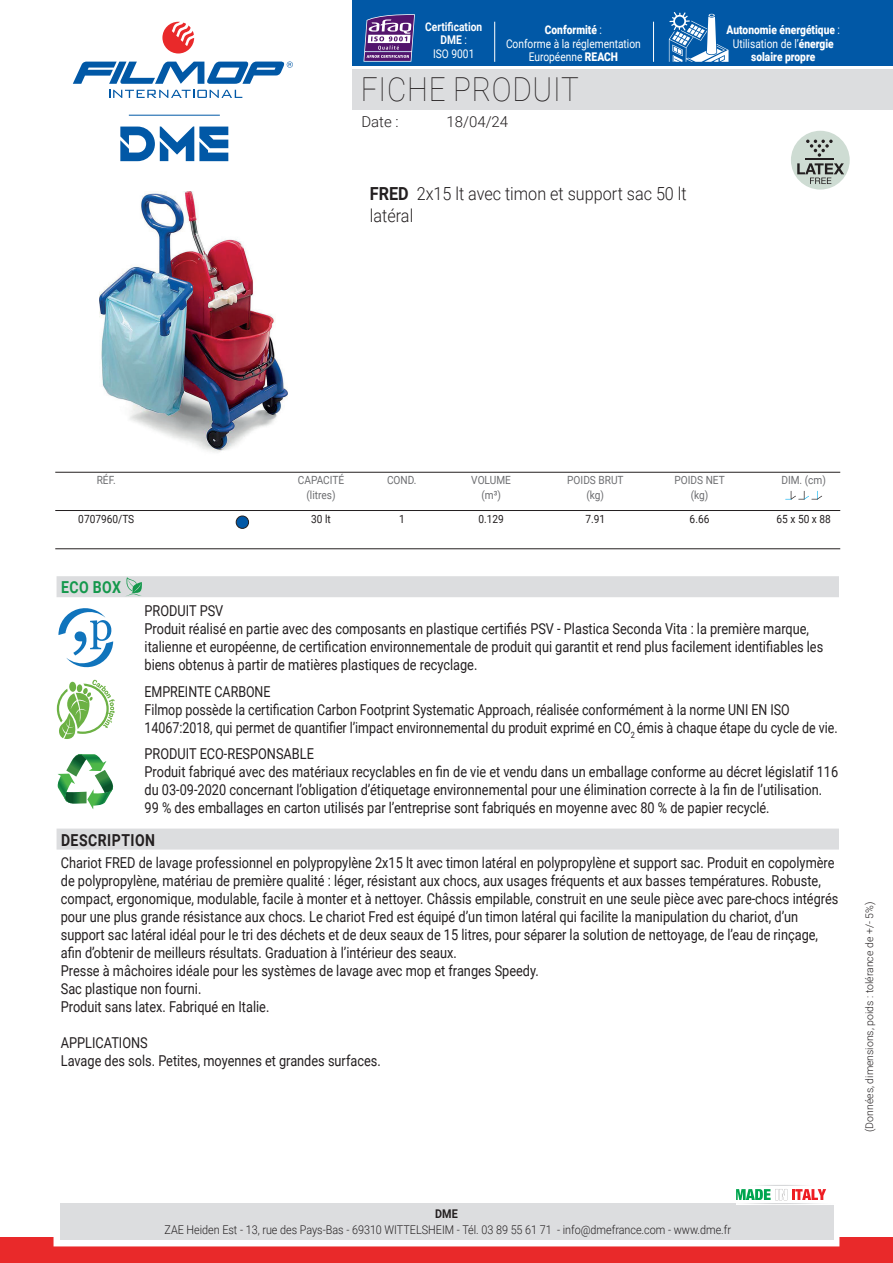
<style>
.page{position:relative;width:893px;height:1263px;background:#fff}
.page>*{position:absolute;margin:0;border:0;box-sizing:border-box;transform-origin:0 0}
.t1{font:100 33px "Roboto";letter-spacing:.025em;color:#231f20;scale:.9 1}
.t2{font:300 18px/21.6px "Roboto";color:#231f20;scale:.9 1}
.t3{font:700 16.5px "Roboto";letter-spacing:.035em;color:#231f20;scale:.85 1}
.t4{font:700 16.5px "Roboto";letter-spacing:.035em;color:#14984c;scale:.85 1}
.t5{font:15px/18px "Roboto";color:#231f20;scale:.85 1}
.t6{font:15px/18px "Roboto";color:#231f20;scale:.83 1}
.t7{font:300 15px "Roboto";color:#231f20}
.t8{font:300 12px "Roboto";color:#231f20;scale:.9 1}
.t9{font:900 12px/13.5px "Roboto";color:#fff;text-align:center;scale:.85 1}
.t10{font:12px/13.5px "Roboto";color:#fff;text-align:center;scale:.85 1}
.t11{font:700 12px/13.5px "Roboto";color:#fff;text-align:center;scale:.85 1}
.t12{font:700 12px "Roboto";color:#231f20;scale:.9 1}
.t13{font:11.25px/15px "Roboto";color:#6c6d70;text-align:center;scale:.9 1}
.t14{font:11.25px "Roboto";color:#231f20;scale:.9 1}
.t15{font:300 10.5px "Roboto";color:#231f20}
.s1{font-weight:400}
.s2{font-weight:900}
.s3{font-weight:700}
</style>
<div class="page">
<div style="left:353px;top:69px;width:540px;height:40px;background:#dcdddf"></div>
<svg style="left:109px;top:90px;width:133px;height:8px"></svg>
<svg style="left:162px;top:22px;width:32px;height:32px"></svg>
<svg style="left:73px;top:61px;width:220px;height:23px"></svg>
<div style="left:353px;top:0;width:540px;height:66px;background:#0158a6"></div>
<div style="left:0;top:1237px;width:893px;height:26px;background:#e9292a"></div>
<div style="left:54px;top:1197px;width:785px;height:49px;border:12px solid #fff"></div>
<div style="left:60px;top:1203px;width:773px;height:37px;background:#dcdddf"></div>
<svg style="left:120px;top:126px;width:108px;height:35px"></svg>
<hr style="left:129px;top:115px;width:91px;height:1px;background:#0158a6">
<hr style="left:653px;top:22px;width:1px;height:40px;background:#fff">
<hr style="left:494px;top:22px;width:1px;height:40px;background:#fff">
<svg style="left:669px;top:12px;width:59px;height:50px"></svg>
<svg style="left:363px;top:14px;width:52px;height:48px;background:#7a619e"></svg>
<hr style="left:365px;top:51px;width:46px;height:1px;background:#fff">
<img style="left:99px;top:192px;width:189px;height:261px">
<div style="left:57px;top:576px;width:782px;height:21px;background:#dcdddf"></div>
<svg style="left:126px;top:577px;width:16px;height:19px"></svg>
<svg style="left:58px;top:608px;width:55px;height:60px"></svg>
<svg style="left:57px;top:680px;width:58px;height:59px"></svg>
<svg style="left:57px;top:754px;width:57px;height:55px"></svg>
<div style="left:57px;top:828px;width:782px;height:21px;background:#dcdddf"></div>
<hr style="left:55px;top:472px;width:785px;height:1px;background:#231f20">
<hr style="left:55px;top:548px;width:785px;height:1px;background:#231f20">
<hr style="left:55px;top:510px;width:785px;height:1px;background:#231f20">
<div style="left:236px;top:516px;width:13px;height:12px;background:#0158a6;border-radius:50%"></div>
<div style="left:236px;top:516px;width:13px;height:12px;border:1px solid #231f20;border-radius:50%"></div>
<svg style="left:785px;top:491px;width:37px;height:9px"></svg>
<img style="left:736px;top:1204px;width:103px;height:1px">
<svg style="left:736px;top:1189px;width:90px;height:11px"></svg>
<div style="left:791px;top:131px;width:59px;height:59px;background:#cedcd3;border-radius:50%"></div>
<svg style="left:797px;top:163px;width:47px;height:21px"></svg>
<hr style="left:805px;top:158px;width:28px;height:2px;background:#231f20">
<svg style="left:806px;top:140px;width:27px;height:17px"></svg>
<p class="t11" style="left:425px;top:19px;width:68px">Certification<br>DME <span class="s1">:<br>ISO 9001</span></p>
<p class="t9" style="left:727px;top:23px;width:135px">Autonomie énergétique <span class="s1">:<br>Utilisation de l’</span>énergie solaire propre</p>
<p class="t10" style="left:506px;top:23px;width:160px"><span class="s2">Conformité</span> :<br>Conforme à la réglementation<br>Européenne <span class="s2">REACH</span></p>
<h1 class="t1" style="left:361px;top:66px;width:244px">FICHE PRODUIT</h1>
<p class="t7" style="left:361px;top:111px;width:39px">Date :</p>
<p class="t7" style="left:446px;top:111px;width:63px">18/04/24</p>
<p class="t2" style="left:370px;top:182px;width:353px"><span class="s3">FRED</span> 2x15 lt avec timon et support sac 50 lt latéral</p>
<p class="t13" style="left:97px;top:473px;width:23px">RÉF.</p>
<p class="t14" style="left:78px;top:511px;width:64px">0707960/TS</p>
<p class="t4" style="left:61px;top:576px;width:72px">ECO BOX</p>
<p class="t13" style="left:298px;top:473px;width:53px">CAPACITÉ (litres)</p>
<p class="t14" style="left:311px;top:511px;width:23px">30 lt</p>
<p class="t13" style="left:387px;top:473px;width:34px">COND.</p>
<p class="t14" style="left:399px;top:511px;width:8px">1</p>
<p class="t13" style="left:471px;top:473px;width:46px">VOLUME (m³)</p>
<p class="t14" style="left:478px;top:511px;width:30px">0.129</p>
<p class="t13" style="left:567px;top:473px;width:64px">POIDS BRUT (kg)</p>
<p class="t14" style="left:585px;top:511px;width:23px">7.91</p>
<p class="t13" style="left:674px;top:473px;width:57px">POIDS NET (kg)</p>
<p class="t14" style="left:690px;top:511px;width:23px">6.66</p>
<p class="t13" style="left:781px;top:473px;width:51px">DIM. (cm)</p>
<p class="t14" style="left:777px;top:511px;width:62px">65 x 50 x 88</p>
<p class="t5" style="left:145px;top:601px;width:800px">PRODUIT PSV<br>Produit réalisé en partie avec des composants en plastique certifiés PSV - Plastica Seconda Vita : la première marque, italienne et européenne, de certification environnementale de produit qui garantit et rend plus facilement identifiables les biens obtenus à partir de matières plastiques de recyclage.</p>
<p class="t6" style="left:145px;top:682px;width:837px">EMPREINTE CARBONE<br>Filmop possède la certification Carbon Footprint Systematic Approach, réalisée conformément à la norme UNI EN ISO<br>14067:2018, qui permet de quantifier l’impact environnemental du produit exprimé en CO<sub>2</sub> émis à chaque étape du cycle de vie.</p>
<p class="t5" style="left:145px;top:744px;width:818px">PRODUIT ECO-RESPONSABLE<br>Produit fabriqué avec des matériaux recyclables en fin de vie et vendu dans un emballage conforme au décret législatif 116 du 03-09-2020 concernant l’obligation d’étiquetage environnemental pour une élimination correcte à la fin de l’utilisation.<br>99 % des emballages en carton utilisés par l’entreprise sont fabriqués en moyenne avec 80 % de papier recyclé.</p>
<p class="t3" style="left:61px;top:828px;width:112px">DESCRIPTION</p>
<p class="t5" style="left:61px;top:853px;width:916px">Chariot FRED de lavage professionnel en polypropylène 2x15 lt avec timon latéral en polypropylène et support sac. Produit en copolymère de polypropylène, matériau de première qualité : léger, résistant aux chocs, aux usages fréquents et aux basses températures. Robuste, compact, ergonomique, modulable, facile à monter et à nettoyer. Châssis empilable, construit en une seule pièce avec pare-chocs intégrés pour une plus grande résistance aux chocs. Le chariot Fred est équipé d’un timon latéral qui facilite la manipulation du chariot, d’un support sac latéral idéal pour le tri des déchets et de deux seaux de 15 litres, pour séparer la solution de nettoyage, de l’eau de rinçage, afin d’obtenir de meilleurs résultats. Graduation à l’intérieur des seaux.<br>Presse à mâchoires idéale pour les systèmes de lavage avec mop et franges Speedy.<br>Sac plastique non fourni.<br>Produit sans latex. Fabriqué en Italie.</p>
<p class="t5" style="left:61px;top:1033px;width:378px">APPLICATIONS<br>Lavage des sols. Petites, moyennes et grandes surfaces.</p>
<p class="t15" style="left:862px;top:1132px;width:232px;rotate:-90deg">(Données, dimensions, poids : tolérance de +/- 5%)</p>
<p class="t12" style="left:435px;top:1205px;width:27px">DME</p>
<p class="t8" style="left:164px;top:1222px;width:631px">ZAE Heiden Est - 13, rue des Pays-Bas - 69310 WITTELSHEIM - Tél. 03 89 55 61 71 - info@dmefrance.com - www.dme.fr</p>
</div>
